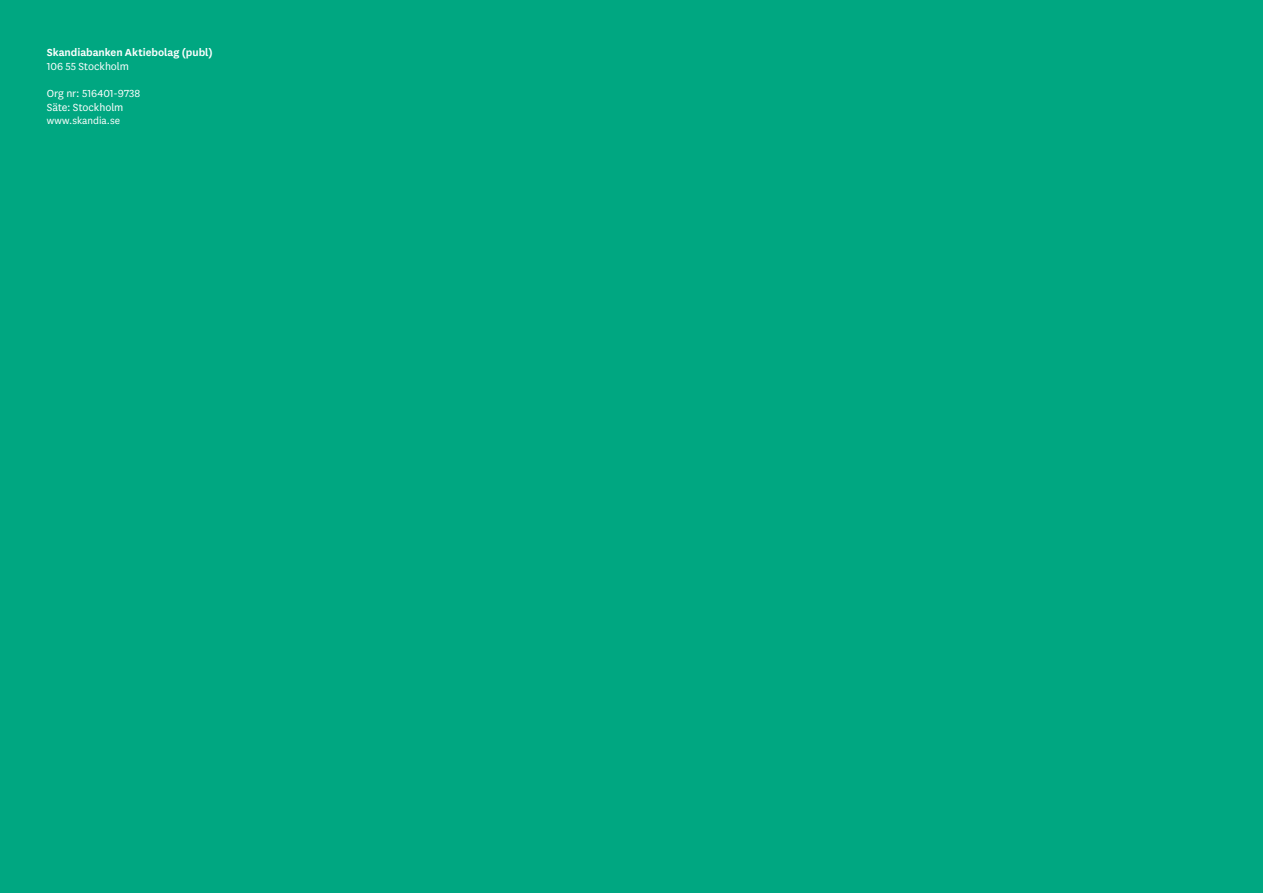
<style>
.page{position:relative;width:1263px;height:893px;background:#00a781}
.page>*{position:absolute;margin:0;border:0;box-sizing:border-box;transform-origin:0 0}
.STabell{font:12px "Skandia Sans";letter-spacing:-.005em;color:#fff}
.STabellFet{font:600 12px "Skandia Sans";letter-spacing:-.005em;color:#fff}
.Information{font:11.25px "Skandia Sans";letter-spacing:.005em;color:#fff}
</style>
<div class="page">
<p class="STabellFet" style="left:47px;top:44px;width:167px">Skandiabanken Aktiebolag (publ)</p>
<p class="STabell" style="left:47px;top:58px;width:84px">106 55 Stockholm</p>
<p class="STabell" style="left:47px;top:86px;width:95px">Org nr: 516401-9738</p>
<p class="STabell" style="left:47px;top:100px;width:78px">Säte: Stockholm</p>
<p class="Information" style="left:47px;top:113px;width:75px">www.skandia.se</p>
</div>
